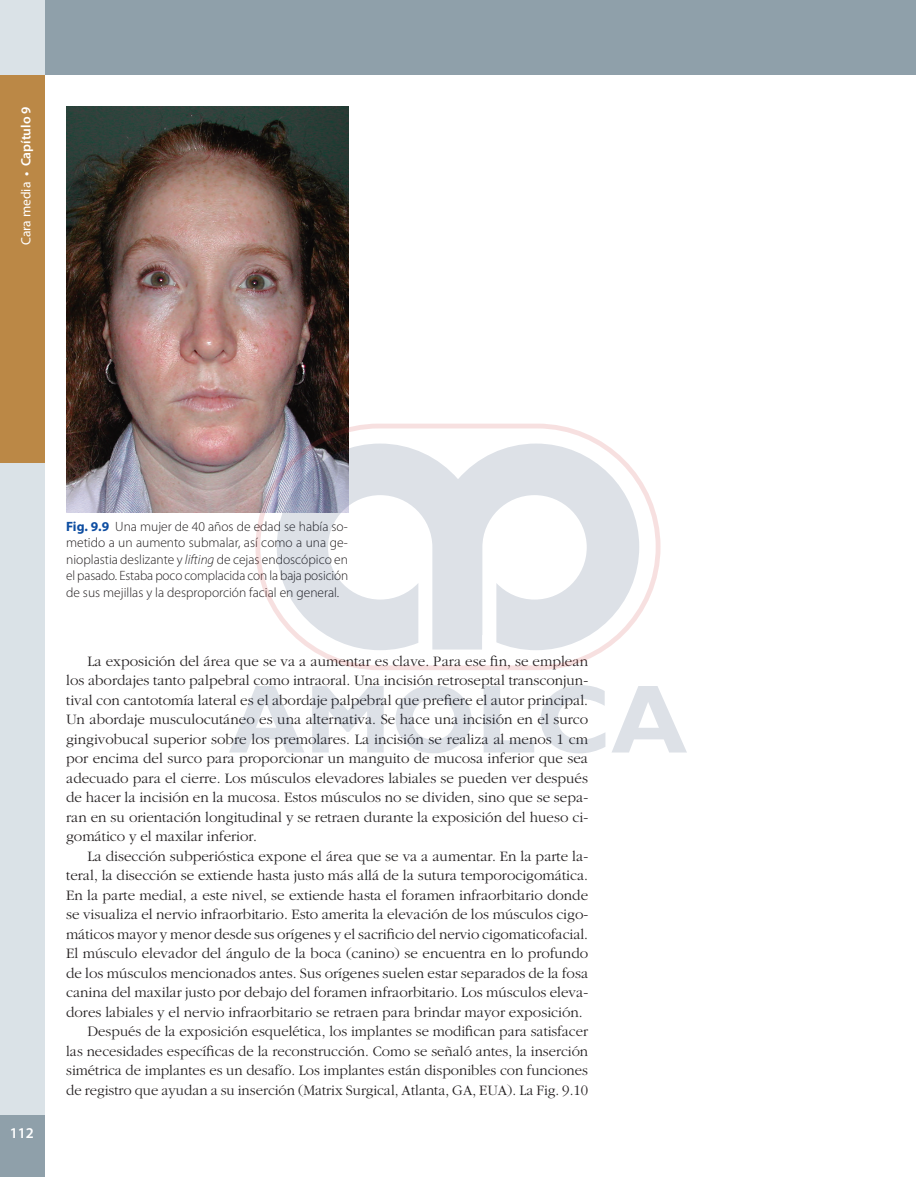
<style>
.page{position:relative;width:916px;height:1177px;background:#fff}
.page>*{position:absolute;margin:0;border:0;box-sizing:border-box;transform-origin:0 0}
.Normal_Text{font:300 15px/19.5px "Garamond";color:#231f20;text-align:justify}
.t1{font:600 15px "Myriad Pro";color:#fff}
.Figures{font:300 13.5px/16.5px "Myriad Pro";color:#231f20;text-align:justify}
.t2{font:600 13.5px "Myriad Pro";color:#fff}
.s1{font-weight:400}
.s2{font-weight:700;color:#0d4da1}
.s3{font-style:italic}
</style>
<div class="page">
<div style="left:0;top:0;width:916px;height:75px;background:#8fa0aa"></div>
<div style="left:0;top:0;width:45px;height:1176px;background:#dae2e7"></div>
<div style="left:0;top:75px;width:45px;height:387px;background:#bb8846"></div>
<div style="left:0;top:1114px;width:45px;height:62px;background:#8fa0aa"></div>
<img style="left:66px;top:107px;width:282px;height:405px">
<svg style="left:255px;top:423px;width:406px;height:247px"></svg>
<svg style="left:229px;top:686px;width:75px;height:66px"></svg>
<svg style="left:312px;top:686px;width:72px;height:66px"></svg>
<svg style="left:395px;top:685px;width:77px;height:68px"></svg>
<svg style="left:484px;top:686px;width:50px;height:66px"></svg>
<svg style="left:541px;top:685px;width:64px;height:68px"></svg>
<svg style="left:612px;top:686px;width:75px;height:66px"></svg>
<p class="t2" style="left:17px;top:245px;width:140px;rotate:-90deg"><span class="s1">Cara media</span> • Capítulo 9</p>
<p class="t1" style="left:10px;top:1122px;width:26px">112</p>
<p class="Figures" style="left:66px;top:518px;width:284px"><span class="s2">Fig. 9.9</span> Una mujer de 40 años de edad se había so&shy;metido a un aumento submalar, así como a una ge&shy;nioplastia deslizante y <span class="s3">lifting</span> de cejas endoscópico en el pasado. Estaba poco complacida con la baja posición de sus mejillas y la desproporción facial en general.</p>
<p class="Normal_Text" style="left:66px;top:651px;width:524px;text-indent:21px">La exposición del área que se va a aumentar es clave. Para ese fin, se emplean los abordajes tanto palpebral como intraoral. Una incisión retroseptal transconjun&shy;tival con cantotomía lateral es el abordaje palpebral que prefiere el autor principal.<br>Un abordaje musculocutáneo es una alternativa. Se hace una incisión en el surco gingivobucal superior sobre los premolares. La incisión se realiza al menos 1 cm por encima del surco para proporcionar un manguito de mucosa inferior que sea adecuado para el cierre. Los músculos elevadores labiales se pueden ver después de hacer la incisión en la mucosa. Estos músculos no se dividen, sino que se sepa&shy;ran en su orientación longitudinal y se retraen durante la exposición del hueso ci&shy;gomático y el maxilar inferior.</p>
<p class="Normal_Text" style="left:66px;top:846px;width:524px;text-indent:21px">La disección subperióstica expone el área que se va a aumentar. En la parte la&shy;teral, la disección se extiende hasta justo más allá de la sutura temporocigomática.<br>En la parte medial, a este nivel, se extiende hasta el foramen infraorbitario donde se visualiza el nervio infraorbitario. Esto amerita la elevación de los músculos cigo&shy;máticos mayor y menor desde sus orígenes y el sacrificio del nervio cigomaticofacial.<br>El músculo elevador del ángulo de la boca (canino) se encuentra en lo profundo de los músculos mencionados antes. Sus orígenes suelen estar separados de la fosa canina del maxilar justo por debajo del foramen infraorbitario. Los músculos eleva&shy;dores labiales y el nervio infraorbitario se retraen para brindar mayor exposición.</p>
<p class="Normal_Text" style="left:66px;top:1021px;width:524px;text-indent:21px">Después de la exposición esquelética, los implantes se modifican para satisfacer las necesidades específicas de la reconstrucción. Como se señaló antes, la inserción simétrica de implantes es un desafío. Los implantes están disponibles con funciones de registro que ayudan a su inserción (Matrix Surgical, Atlanta, GA, EUA). La Fig. 9.10</p>
</div>
